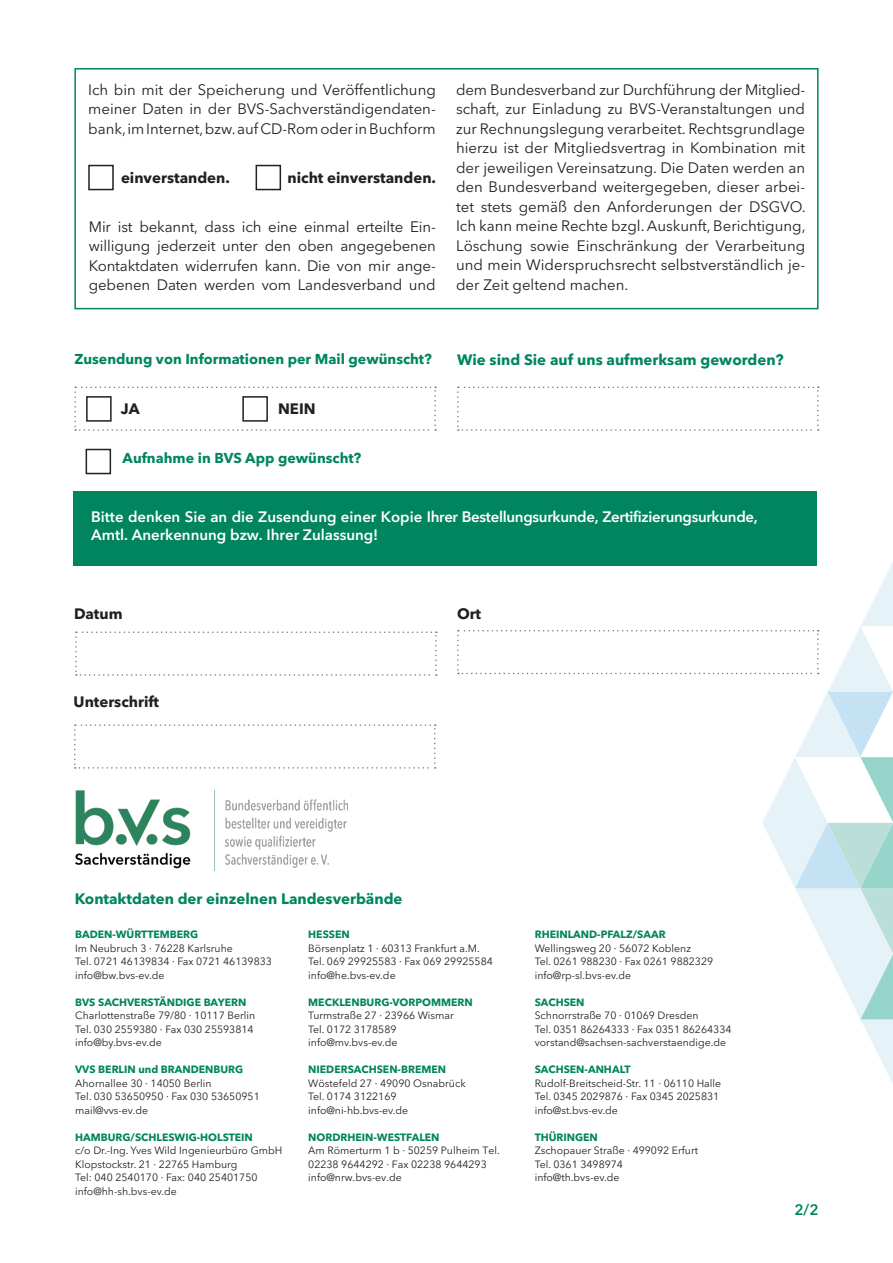
<style>
.page{position:relative;width:893px;height:1263px;background:#fff}
.page>*{position:absolute;margin:0;border:0;box-sizing:border-box;transform-origin:0 0}
.Text_regular_Blocksa{font:15px/19.5px "Avenir Next LT Pro";color:#231f20;text-align:justify}
.Text_im_grünen_Kaste{font:600 15px/18px "Avenir Next LT Pro";color:#fff}
._2_Text_Bold_Grün{font:700 15px "Avenir Next LT Pro";color:#00855f}
._1_Text_Bold_Schwarz{font:700 15px "Avenir Next LT Pro";color:#231f20}
.t1{font:600 15px "Avenir Next LT Pro";color:#00855f}
._2_Text_Bold_Grün-2{font:700 14.25px "Avenir Next LT Pro";color:#00855f}
.t2{font:10.5px/13.5px "Avenir Next LT Pro";color:#231f20}
.t3{font:700 10.5px "Avenir Next LT Pro";color:#00855f}
.s1{font-style:inherit}
</style>
<div class="page">
<div style="left:74px;top:68px;width:745px;height:241px;border:2px solid #00855f"></div>
<svg style="left:74px;top:387px;width:362px;height:44px"></svg>
<svg style="left:457px;top:387px;width:362px;height:44px"></svg>
<svg style="left:75px;top:631px;width:362px;height:45px"></svg>
<svg style="left:457px;top:562px;width:436px;height:522px"></svg>
<svg style="left:74px;top:724px;width:362px;height:45px"></svg>
<div style="left:86px;top:396px;width:26px;height:26px;border:2px solid #231f20"></div>
<div style="left:242px;top:396px;width:26px;height:26px;border:2px solid #231f20"></div>
<div style="left:88px;top:165px;width:26px;height:25px;border:2px solid #231f20"></div>
<div style="left:256px;top:165px;width:25px;height:25px;border:2px solid #231f20"></div>
<div style="left:74px;top:491px;width:743px;height:75px;background:#00855f"></div>
<div style="left:86px;top:449px;width:25px;height:25px;border:2px solid #231f20"></div>
<img style="left:75px;top:791px;width:272px;height:80px">
<p class="Text_regular_Blocksa" style="left:88px;top:80px;width:349px">Ich bin mit der Speicherung und Veröffentlichung meiner Daten in der BVS-Sachverständigendaten&shy;bank, im Internet, bzw. auf CD-Rom oder in Buchform</p>
<p class="_1_Text_Bold_Schwarz" style="left:121px;top:169px;width:110px">einverstanden.</p>
<p class="_1_Text_Bold_Schwarz" style="left:287px;top:169px;width:150px">nicht einverstanden.</p>
<p class="Text_regular_Blocksa" style="left:89px;top:217px;width:348px">Mir ist bekannt, dass ich eine einmal erteilte Ein&shy;willigung jederzeit unter den oben angegebenen Kontaktdaten widerrufen kann. Die von mir ange&shy;gebenen Daten werden vom Landesverband und</p>
<p class="Text_regular_Blocksa" style="left:456px;top:80px;width:351px">dem Bundesverband zur Durchführung der Mitglied&shy;schaft, zur Einladung zu BVS-Veranstaltungen und zur Rechnungslegung verarbeitet. Rechtsgrundlage hierzu ist der Mitgliedsvertrag in Kombination mit der jeweiligen Vereinsatzung. Die Daten werden an den Bundesverband weitergegeben, dieser arbei&shy;tet stets gemäß den Anforderungen der DSGVO.<br>Ich kann meine Rechte bzgl. Auskunft, Berichtigung, Löschung sowie Einschränkung der Verarbeitung und mein Widerspruchsrecht selbstverständlich je&shy;der Zeit geltend machen.</p>
<p class="_2_Text_Bold_Grün-2" style="left:74px;top:350px;width:359px">Zusendung von Informationen per Mail gewünscht?</p>
<p class="_2_Text_Bold_Grün" style="left:457px;top:350px;width:328px">Wie sind Sie auf uns aufmerksam geworden?</p>
<p class="_1_Text_Bold_Schwarz" style="left:121px;top:400px;width:20px">JA</p>
<p class="_1_Text_Bold_Schwarz" style="left:278px;top:400px;width:39px">NEIN</p>
<p class="_2_Text_Bold_Grün-2" style="left:123px;top:450px;width:240px">Aufnahme in BVS App gewünscht?</p>
<p class="Text_im_grünen_Kaste" style="left:91px;top:507px;width:668px">Bitte denken Sie an die Zusendung einer Kopie Ihrer Bestellungsurkunde, Zertifizierungsurkunde,<br>Amtl. Anerkennung bzw. Ihrer Zulassung!</p>
<p class="_1_Text_Bold_Schwarz" style="left:74px;top:604px;width:50px">Datum</p>
<p class="_1_Text_Bold_Schwarz" style="left:457px;top:604px;width:26px">Ort</p>
<p class="_1_Text_Bold_Schwarz" style="left:74px;top:693px;width:87px">Unterschrift</p>
<p class="_2_Text_Bold_Grün" style="left:75px;top:890px;width:329px">Kontaktdaten der einzelnen Landesverbände</p>
<p class="t3" style="left:75px;top:928px;width:125px">BADEN-WÜRTTEMBERG</p>
<p class="t2" style="left:75px;top:941px;width:198px">Im Neubruch 3 · 76228 Karlsruhe<br>Tel. 0721 46139834 · Fax 0721 46139833 info@bw.bvs-ev.de</p>
<p class="t3" style="left:75px;top:996px;width:173px">BVS SACHVERSTÄNDIGE BAYERN</p>
<p class="t2" style="left:75px;top:1009px;width:182px">Charlottenstraße 79/80 · 10117 Berlin<br>Tel. 030 2559380 · Fax 030 25593814 info@by.bvs-ev.de</p>
<p class="t3" style="left:75px;top:1063px;width:170px">VVS BERLIN und BRANDENBURG</p>
<p class="t2" style="left:75px;top:1076px;width:186px">Ahornallee 30 · 14050 Berlin<br>Tel. 030 53650950 · Fax 030 53650951 mail@vvs-ev.de</p>
<p class="t3" style="left:75px;top:1131px;width:179px">HAMBURG/SCHLESWIG-HOLSTEIN</p>
<p class="t2" style="left:75px;top:1144px;width:209px">c/o Dr.-Ing. Yves Wild Ingenieurbüro GmbH Klopstockstr. 21 · 22765 Hamburg<br>Tel: 040 2540170 · Fax: 040 25401750 info@hh-sh.bvs-ev.de</p>
<p class="t3" style="left:308px;top:928px;width:43px">HESSEN</p>
<p class="t2" style="left:308px;top:941px;width:186px">Börsenplatz 1 · 60313 Frankfurt a.M.<br>Tel. 069 29925583 · Fax 069 29925584 info@he.bvs-ev.de</p>
<p class="t3" style="left:308px;top:996px;width:166px">MECKLENBURG-VORPOMMERN</p>
<p class="t2" style="left:308px;top:1009px;width:147px">Turmstraße 27 · 23966 Wismar<br>Tel. 0172 3178589 info@mv.bvs-ev.de</p>
<p class="t3" style="left:308px;top:1063px;width:139px">NIEDERSACHSEN-BREMEN</p>
<p class="t2" style="left:308px;top:1076px;width:159px">Wöstefeld 27 · 49090 Osnabrück<br>Tel. 0174 3122169 info@ni-hb.bvs-ev.de</p>
<p class="t3" style="left:308px;top:1131px;width:133px">NORDRHEIN-WESTFALEN</p>
<p class="t2" style="left:308px;top:1144px;width:193px">Am Römerturm 1 b · 50259 Pulheim Tel.<br>0223<span class="s1">8 9644292</span> · Fax 0223<span class="s1">8 9644293 </span>info@nrw.bvs-ev.de</p>
<p class="t3" style="left:535px;top:928px;width:132px">RHEINLAND-PFALZ/SAAR</p>
<p class="t2" style="left:535px;top:941px;width:180px">Wellingsweg 20 · 56072 Koblenz<br>Tel. 0261 988230 · Fax 0261 9882329 info@rp-sl.bvs-ev.de</p>
<p class="t3" style="left:535px;top:996px;width:51px">SACHSEN</p>
<p class="t2" style="left:535px;top:1009px;width:198px">Schnorrstraße 70 · 01069 Dresden<br>Tel. 0351 86264333 · Fax 0351 86264334 vorstand@sachsen-sachverstaendige.de</p>
<p class="t3" style="left:535px;top:1063px;width:97px">SACHSEN-ANHALT</p>
<p class="t2" style="left:535px;top:1076px;width:188px">Rudolf-Breitscheid-Str. 11 · 06110 Halle<br>Tel. 0345 2029876 · Fax 0345 2025831 info@st.bvs-ev.de</p>
<p class="t3" style="left:535px;top:1131px;width:65px">THÜRINGEN</p>
<p class="t2" style="left:535px;top:1144px;width:165px">Zschopauer Straße · 499092 Erfurt<br>Tel. 0361 3498974 info@th.bvs-ev.de</p>
<p class="t1" style="left:794px;top:1200px;width:26px">2/2</p>
</div>
